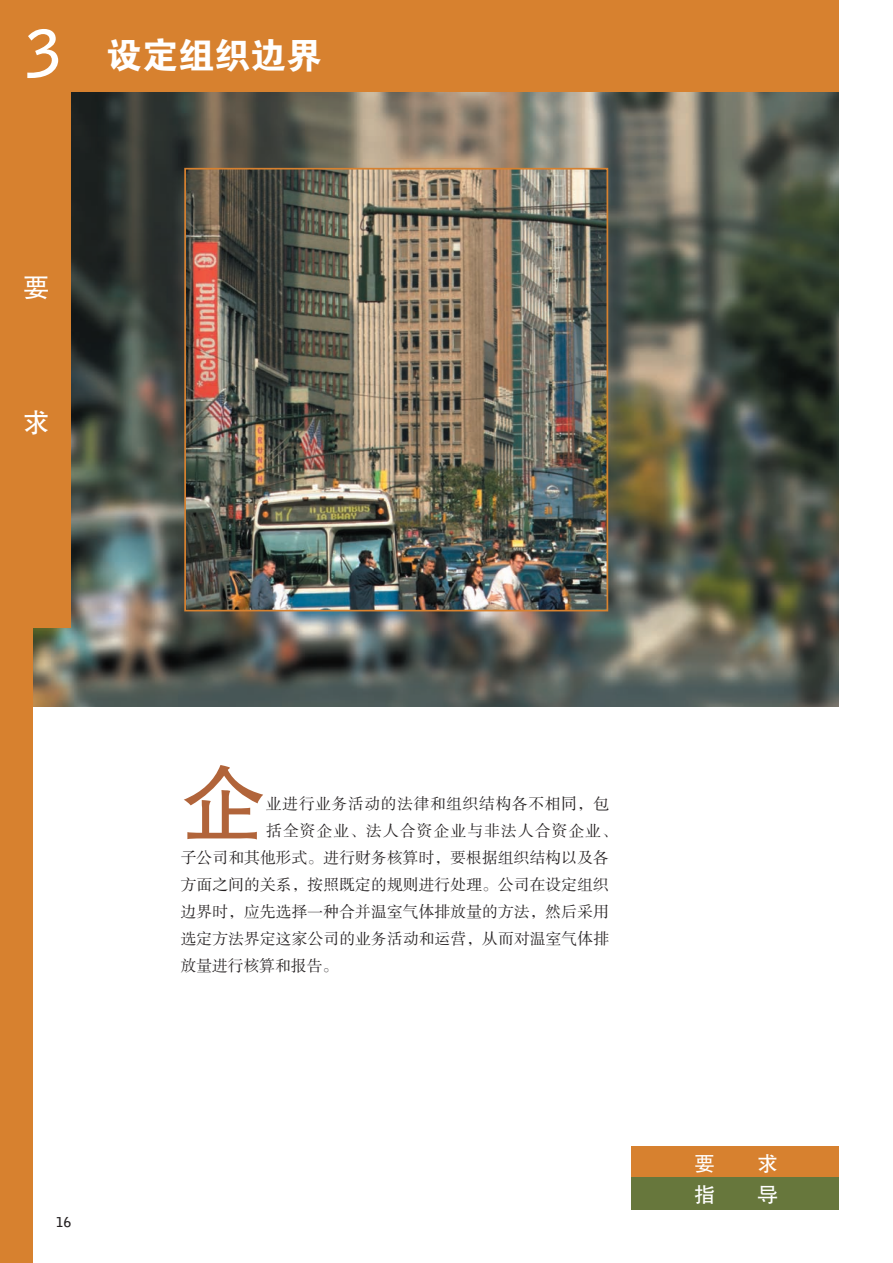
<style>
.page{position:relative;width:893px;height:1263px;background:#fff}
.page>*{position:absolute;margin:0;border:0;box-sizing:border-box;transform-origin:0 0}
.t1{font:85.5px "FZHTK GBK1 0";color:#b1643a}
.t2{font:36px "FZDHTK GBK1 0";color:#fff}
.t3{font:27px "FZHTK GBK1 0";color:#fff}
.t4{font:21px "FZHTK GBK1 0";color:#fff}
.t5{font:15.75px "FZSSK GBK1 0";letter-spacing:.01em;color:#231f20}
.t6{font:15.75px "FZSSK GBK1 0";letter-spacing:.04em;color:#231f20}
.t7{font:15.75px "FZSSK GBK1 0";letter-spacing:.07em;color:#231f20}
.t8{font:700 13.5px "Bell Gothic Std";color:#231f20}
.s1{font-family:"Bell Gothic Std";font-weight:700;font-size:64.2px}
</style>
<div class="page">
<img style="left:33px;top:69px;width:806px;height:638px">
<img style="left:187px;top:171px;width:418px;height:437px">
<div style="left:184px;top:168px;width:424px;height:443px;border:2px solid #d7812f"></div>
<div style="left:0;top:24px;width:33px;height:1239px;background:#d7812f"></div>
<div style="left:0;top:0;width:70px;height:627px;background:#d7812f"></div>
<div style="left:0;top:0;width:838px;height:92px;background:#d7812f"></div>
<div style="left:631px;top:1146px;width:207px;height:32px;background:#d7812f"></div>
<div style="left:631px;top:1177px;width:207px;height:32px;background:#67773c"></div>
<h2 class="t2" style="left:26px;top:36px;width:298px"><span class="s1">3</span> 设定组织边界</h2>
<h3 class="t3" style="left:23px;top:273px;width:27px">要</h3>
<h3 class="t3" style="left:23px;top:408px;width:27px">求</h3>
<p class="t8" style="left:56px;top:1214px;width:17px">16</p>
<h1 class="t1" style="left:181px;top:757px;width:87px">企</h1>
<p class="t6" style="left:266px;top:795px;width:344px">业进行业务活动的法律和组织结构各不相同，包</p>
<p class="t7" style="left:266px;top:822px;width:352px">括全资企业、法人合资企业与非法人合资企业、</p>
<p class="t5" style="left:181px;top:849px;width:430px">子公司和其他形式。进行财务核算时，要根据组织结构以及各</p>
<p class="t5" style="left:181px;top:876px;width:430px">方面之间的关系，按照既定的规则进行处理。公司在设定组织</p>
<p class="t5" style="left:181px;top:903px;width:430px">边界时，应先选择一种合并温室气体排放量的方法，然后采用</p>
<p class="t5" style="left:181px;top:930px;width:430px">选定方法界定这家公司的业务活动和运营，从而对温室气体排</p>
<p class="t5" style="left:181px;top:957px;width:159px">放量进行核算和报告。</p>
<h3 class="t4" style="left:694px;top:1152px;width:22px">要</h3>
<h3 class="t4" style="left:757px;top:1152px;width:22px">求</h3>
<h3 class="t4" style="left:694px;top:1183px;width:22px">指</h3>
<h3 class="t4" style="left:757px;top:1183px;width:22px">导</h3>
</div>
